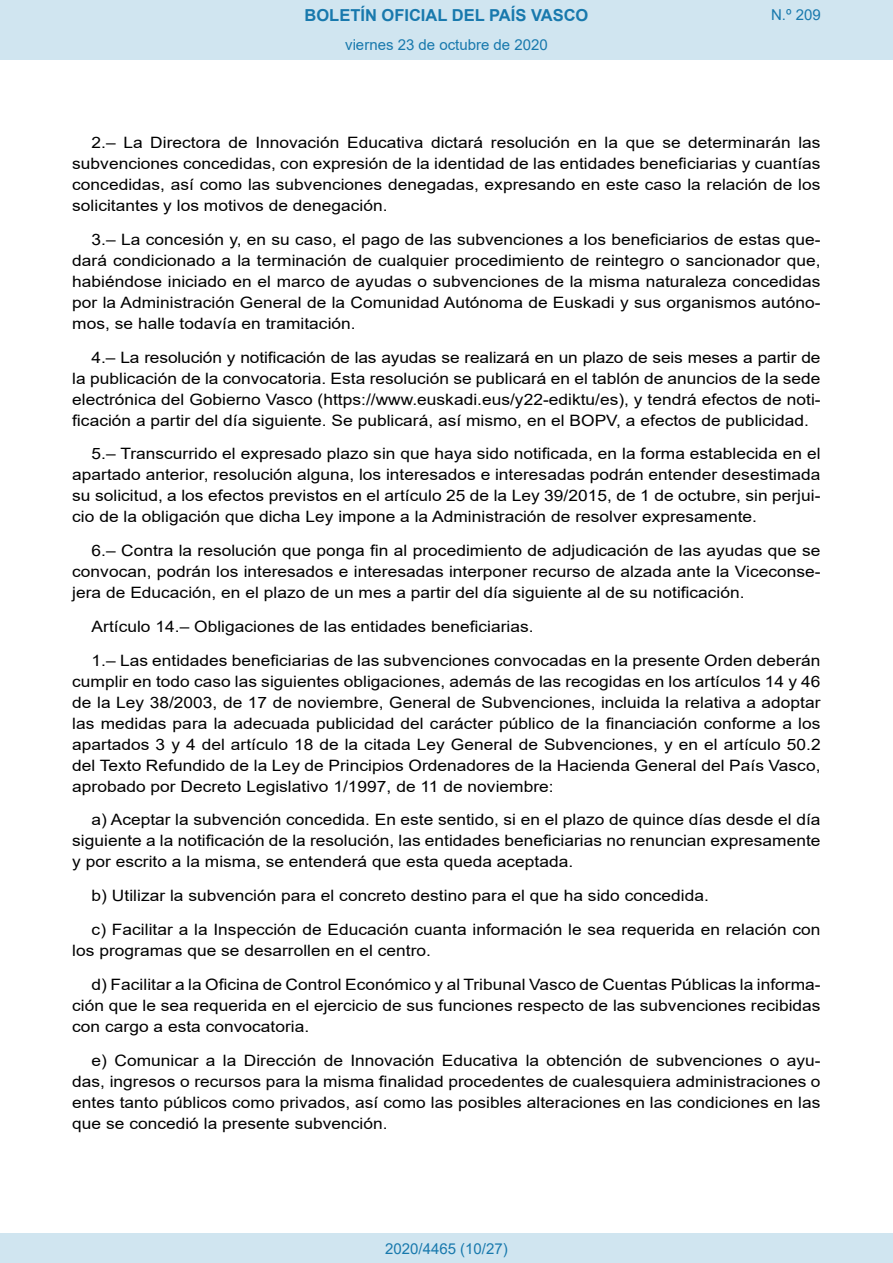
<style>
.page{position:relative;width:893px;height:1263px;background:#fff}
.page>*{position:absolute;margin:0;border:0;box-sizing:border-box;transform-origin:0 0}
.t1{font:700 16.5px "Arial";color:#1879ad}
.BOPVDetalle{font:15.6px/21px "Arial";color:#000;text-align:justify;scale:1.11 1}
.Paginacion_Centro{font:15px "Arial";color:#1879ad}
</style>
<div class="page">
<div style="left:0;top:0;width:893px;height:60px;background:#d0e5f0"></div>
<div style="left:0;top:1233px;width:893px;height:30px;background:#d0e5f0"></div>
<p class="t1" style="left:305px;top:3px;width:285px">BOLETÍN OFICIAL DEL PAÍS VASCO</p>
<p class="Paginacion_Centro" style="left:345px;top:35px;width:204px">viernes 23 de octubre de 2020</p>
<p class="Paginacion_Centro" style="left:771px;top:5px;width:51px">N.º 209</p>
<p class="BOPVDetalle" style="left:72px;top:132px;width:676px;text-indent:19px">2.– La Directora de Innovación Educativa dictará resolución en la que se determinarán las subvenciones concedidas, con expresión de la identidad de las entidades beneficiarias y cuantías concedidas, así como las subvenciones denegadas, expresando en este caso la relación de los solicitantes y los motivos de denegación.</p>
<p class="BOPVDetalle" style="left:72px;top:229px;width:676px;text-indent:19px">3.– La concesión y, en su caso, el pago de las subvenciones a los beneficiarios de estas que&shy;dará condicionado a la terminación de cualquier procedimiento de reintegro o sancionador que, habiéndose iniciado en el marco de ayudas o subvenciones de la misma naturaleza concedidas por la Administración General de la Comunidad Autónoma de Euskadi y sus organismos autóno&shy;mos, se halle todavía en tramitación.</p>
<p class="BOPVDetalle" style="left:72px;top:347px;width:676px;text-indent:19px">4.– La resolución y notificación de las ayudas se realizará en un plazo de seis meses a partir de la publicación de la convocatoria. Esta resolución se publicará en el tablón de anuncios de la sede electrónica del Gobierno Vasco (https://www.euskadi.eus/y22-ediktu/es), y tendrá efectos de noti&shy;ficación a partir del día siguiente. Se publicará, así mismo, en el BOPV, a efectos de publicidad.</p>
<p class="BOPVDetalle" style="left:72px;top:443px;width:676px;text-indent:19px">5.– Transcurrido el expresado plazo sin que haya sido notificada, en la forma establecida en el apartado anterior, resolución alguna, los interesados e interesadas podrán entender desestimada su solicitud, a los efectos previstos en el artículo 25 de la Ley 39/2015, de 1 de octubre, sin perjui&shy;cio de la obligación que dicha Ley impone a la Administración de resolver expresamente.</p>
<p class="BOPVDetalle" style="left:72px;top:540px;width:676px;text-indent:19px">6.– Contra la resolución que ponga fin al procedimiento de adjudicación de las ayudas que se convocan, podrán los interesados e interesadas interponer recurso de alzada ante la Viceconse&shy;jera de Educación, en el plazo de un mes a partir del día siguiente al de su notificación.</p>
<p class="BOPVDetalle" style="left:92px;top:616px;width:400px">Artículo 14.– Obligaciones de las entidades beneficiarias.</p>
<p class="BOPVDetalle" style="left:72px;top:650px;width:676px;text-indent:19px">1.– Las entidades beneficiarias de las subvenciones convocadas en la presente Orden deberán cumplir en todo caso las siguientes obligaciones, además de las recogidas en los artículos 14 y 46 de la Ley 38/2003, de 17 de noviembre, General de Subvenciones, incluida la relativa a adoptar las medidas para la adecuada publicidad del carácter público de la financiación conforme a los apartados 3 y 4 del artículo 18 de la citada Ley General de Subvenciones, y en el artículo 50.2 del Texto Refundido de la Ley de Principios Ordenadores de la Hacienda General del País Vasco, aprobado por Decreto Legislativo 1/1997, de 11 de noviembre:</p>
<p class="BOPVDetalle" style="left:72px;top:809px;width:676px;text-indent:19px">a) Aceptar la subvención concedida. En este sentido, si en el plazo de quince días desde el día siguiente a la notificación de la resolución, las entidades beneficiarias no renuncian expresamente y por escrito a la misma, se entenderá que esta queda aceptada.</p>
<p class="BOPVDetalle" style="left:92px;top:885px;width:557px">b) Utilizar la subvención para el concreto destino para el que ha sido concedida.</p>
<p class="BOPVDetalle" style="left:72px;top:919px;width:676px;text-indent:19px">c) Facilitar a la Inspección de Educación cuanta información le sea requerida en relación con los programas que se desarrollen en el centro.</p>
<p class="BOPVDetalle" style="left:72px;top:974px;width:676px;text-indent:19px">d) Facilitar a la Oficina de Control Económico y al Tribunal Vasco de Cuentas Públicas la informa&shy;ción que le sea requerida en el ejercicio de sus funciones respecto de las subvenciones recibidas con cargo a esta convocatoria.</p>
<p class="BOPVDetalle" style="left:72px;top:1049px;width:676px;text-indent:19px">e) Comunicar a la Dirección de Innovación Educativa la obtención de subvenciones o ayu&shy;das, ingresos o recursos para la misma finalidad procedentes de cualesquiera administraciones o entes tanto públicos como privados, así como las posibles alteraciones en las condiciones en las que se concedió la presente subvención.</p>
<p class="Paginacion_Centro" style="left:385px;top:1238px;width:124px">2020/4465 (10/27)</p>
</div>
